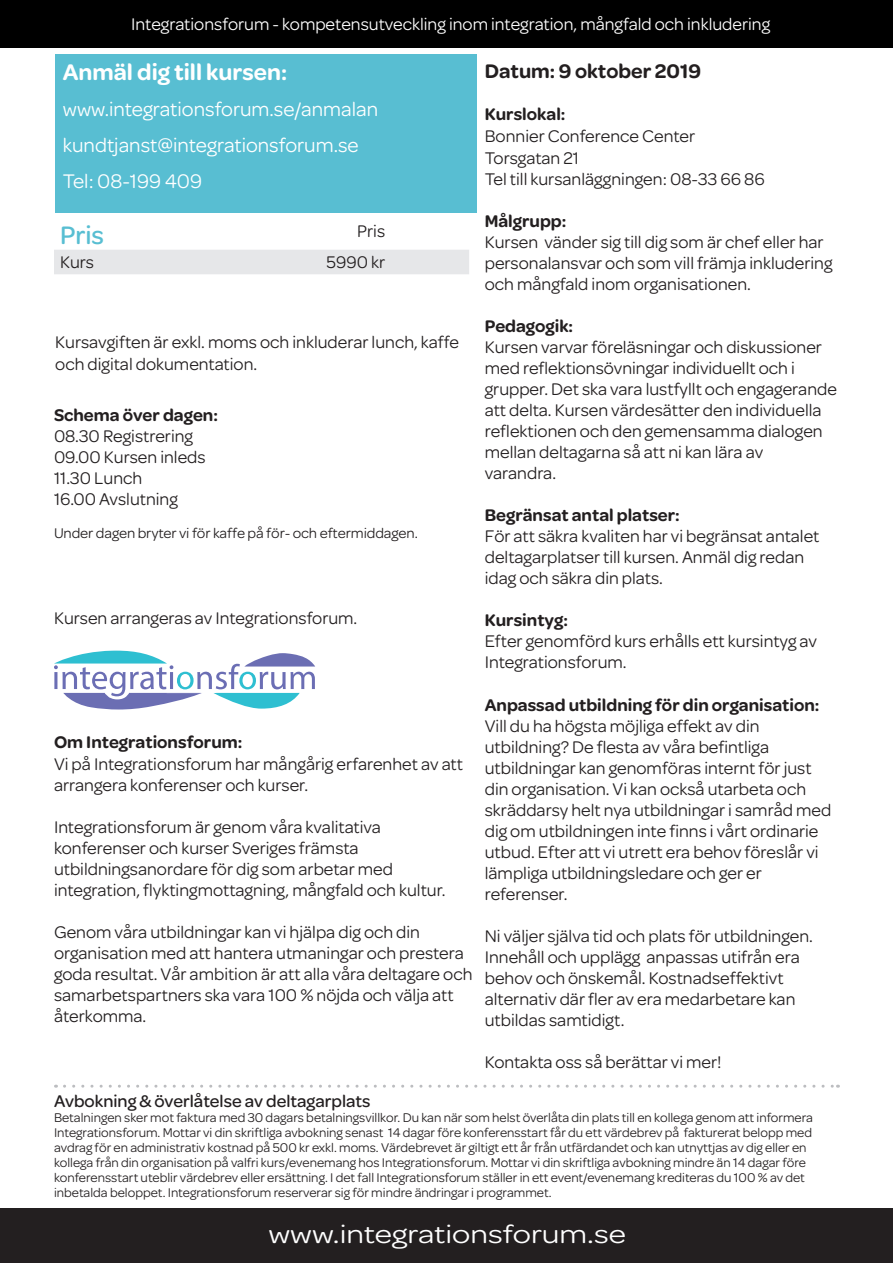
<style>
.page{position:relative;width:893px;height:1263px;background:#fff}
.page>*{position:absolute;margin:0;border:0;box-sizing:border-box;transform-origin:0 0}
.leipis{font:27px "Omnes";color:#fff;scale:1.2 1}
.t1{font:500 27px "Omnes";color:#58bed2}
.t2{font:600 24px "Omnes";color:#fff}
.t3{font:21px "Omnes";color:#fff}
.leipis-2{font:600 21px "Omnes";color:#231f20}
.leipis-3{font:18px/21px "Omnes";color:#231f20}
.leipis-4{font:600 18px "Omnes";color:#231f20}
.t4{font:18px "Omnes";color:#fff}
.t5{font:500 18px "Omnes";color:#231f20}
.leipis-5{font:15px "Omnes";color:#231f20}
.t6{font:13.5px/15px "Omnes";color:#231f20}
</style>
<div class="page">
<div style="left:0;top:1209px;width:893px;height:54px;background:#231f20"></div>
<div style="left:0;top:0;width:893px;height:48px;background:#000"></div>
<div style="left:55px;top:54px;width:422px;height:159px;background:#58bed2"></div>
<div style="left:54px;top:250px;width:415px;height:24px;background:#e6e7e9"></div>
<svg style="left:64px;top:1085px;width:774px;height:3px"></svg>
<svg style="left:54px;top:651px;width:261px;height:58px"></svg>
<p class="t4" style="left:131px;top:12px;width:640px">Integrationsforum - kompetensutveckling inom integration, mångfald och inkludering</p>
<p class="t2" style="left:63px;top:58px;width:226px">Anmäl dig till kursen:</p>
<p class="t3" style="left:63px;top:95px;width:317px">www.integrationsforum.se/anmalan</p>
<p class="t3" style="left:63px;top:131px;width:297px">kundtjanst@integrationsforum.se</p>
<p class="t3" style="left:63px;top:167px;width:141px">Tel: 08-199 409</p>
<p class="t1" style="left:60px;top:216px;width:46px">Pris</p>
<p class="leipis-3" style="left:357px;top:220px;width:29px">Pris</p>
<p class="leipis-3" style="left:60px;top:251px;width:36px">Kurs</p>
<p class="leipis-3" style="left:327px;top:251px;width:60px">5990 kr</p>
<p class="leipis-3" style="left:55px;top:330px;width:405px;line-height:21.6px">Kursavgiften är exkl. moms och inkluderar lunch, kaffe och digital dokumentation.</p>
<p class="leipis-4" style="left:54px;top:405px;width:165px">Schema över dagen:</p>
<p class="leipis-3" style="left:54px;top:425px;width:141px">08.30 Registrering</p>
<p class="leipis-3" style="left:54px;top:446px;width:153px">09.00 Kursen inleds</p>
<p class="leipis-3" style="left:54px;top:467px;width:90px">11.30 Lunch</p>
<p class="leipis-3" style="left:54px;top:488px;width:125px">16.00 Avslutning</p>
<p class="leipis-5" style="left:54px;top:523px;width:366px">Under dagen bryter vi för kaffe på för- och eftermiddagen.</p>
<p class="leipis-3" style="left:54px;top:607px;width:305px">Kursen arrangeras av Integrationsforum.</p>
<p class="leipis-4" style="left:54px;top:732px;width:190px">Om Integrationsforum:</p>
<p class="leipis-3" style="left:54px;top:752px;width:411px;line-height:21.6px">Vi på Integrationsforum har mångårig erfarenhet av att arrangera konferenser och kurser.</p>
<p class="leipis-3" style="left:54px;top:816px;width:328px">Integrationsforum är genom våra kvalitativa</p>
<p class="leipis-3" style="left:54px;top:837px;width:306px">konferenser och kurser Sveriges främsta</p>
<p class="leipis-3" style="left:54px;top:858px;width:341px">utbildningsanordare för dig som arbetar med</p>
<p class="leipis-3" style="left:54px;top:879px;width:393px">integration, flyktingmottagning, mångfald och kultur.</p>
<p class="leipis-3" style="left:54px;top:921px;width:368px">Genom våra utbildningar kan vi hjälpa dig och din</p>
<p class="leipis-3" style="left:54px;top:942px;width:420px">organisation med att hantera utmaningar och prestera goda resultat. Vår ambition är att alla våra deltagare och</p>
<p class="leipis-3" style="left:54px;top:984px;width:401px">samarbetspartners ska vara 100 % nöjda och välja att återkomma.</p>
<p class="leipis-2" style="left:485px;top:59px;width:218px">Datum: 9 oktober 2019</p>
<p class="leipis-4" style="left:485px;top:104px;width:82px">Kurslokal:</p>
<p class="leipis-3" style="left:485px;top:125px;width:212px">Bonnier Conference Center</p>
<p class="leipis-3" style="left:485px;top:146px;width:96px">Torsgatan 21</p>
<p class="leipis-3" style="left:485px;top:168px;width:281px">Tel till kursanläggningen: 08-33 66 86</p>
<p class="leipis-4" style="left:485px;top:211px;width:83px">Målgrupp:</p>
<p class="leipis-3" style="left:485px;top:231px;width:349px">Kursen vänder sig till dig som är chef eller har personalansvar och som vill främja inkludering och mångfald inom organisationen.</p>
<p class="leipis-4" style="left:485px;top:316px;width:90px">Pedagogik:</p>
<p class="leipis-3" style="left:485px;top:336px;width:339px">Kursen varvar föreläsningar och diskussioner med reflektionsövningar individuellt och i</p>
<p class="leipis-3" style="left:485px;top:378px;width:354px">grupper. Det ska vara lustfyllt och engagerande att delta. Kursen värdesätter den individuella reflektionen och den gemensamma dialogen mellan deltagarna så att ni kan lära av</p>
<p class="leipis-3" style="left:485px;top:462px;width:73px">varandra.</p>
<p class="leipis-4" style="left:485px;top:505px;width:197px">Begränsat antal platser:</p>
<p class="leipis-3" style="left:485px;top:525px;width:336px">För att säkra kvaliten har vi begränsat antalet</p>
<p class="leipis-3" style="left:485px;top:546px;width:321px">deltagarplatser till kursen. Anmäl dig redan idag och säkra din plats.</p>
<p class="leipis-4" style="left:485px;top:610px;width:85px">Kursintyg:</p>
<p class="leipis-3" style="left:485px;top:630px;width:334px">Efter genomförd kurs erhålls ett kursintyg av</p>
<p class="leipis-3" style="left:485px;top:651px;width:143px">Integrationsforum.</p>
<p class="leipis-4" style="left:485px;top:695px;width:336px">Anpassad utbildning för din organisation:</p>
<p class="leipis-3" style="left:485px;top:714px;width:276px">Vill du ha högsta möjliga effekt av din</p>
<p class="leipis-3" style="left:485px;top:735px;width:286px">utbildning? De flesta av våra befintliga</p>
<p class="leipis-3" style="left:485px;top:756px;width:348px">utbildningar kan genomföras internt för just din organisation. Vi kan också utarbeta och skräddarsy helt nya utbildningar i samråd med dig om utbildningen inte finns i vårt ordinarie utbud. Efter att vi utrett era behov föreslår vi lämpliga utbildningsledare och ger er</p>
<p class="leipis-3" style="left:485px;top:882px;width:84px">referenser.</p>
<p class="leipis-3" style="left:485px;top:924px;width:330px">Ni väljer själva tid och plats för utbildningen.</p>
<p class="leipis-3" style="left:485px;top:945px;width:316px">Innehåll och upplägg anpassas utifrån era</p>
<p class="leipis-3" style="left:485px;top:966px;width:300px">behov och önskemål. Kostnadseffektivt</p>
<p class="leipis-3" style="left:485px;top:987px;width:312px">alternativ där fler av era medarbetare kan</p>
<p class="leipis-3" style="left:485px;top:1008px;width:141px">utbildas samtidigt.</p>
<p class="leipis-3" style="left:485px;top:1050px;width:238px">Kontakta oss så berättar vi mer!</p>
<p class="t5" style="left:54px;top:1088px;width:318px">Avbokning &amp; överlåtelse av deltagarplats</p>
<p class="t6" style="left:54px;top:1109px;width:761px">Betalningen sker mot faktura med 30 dagars betalningsvillkor. Du kan när som helst överlåta din plats till en kollega genom att informera</p>
<p class="t6" style="left:54px;top:1124px;width:760px">Integrationsforum. Mottar vi din skriftliga avbokning senast 14 dagar före konferensstart får du ett värdebrev på fakturerat belopp med avdrag för en administrativ kostnad på 500 kr exkl. moms. Värdebrevet är giltigt ett år från utfärdandet och kan utnyttjas av dig eller en</p>
<p class="t6" style="left:54px;top:1154px;width:754px">kollega från din organisation på valfri kurs/evenemang hos Integrationsforum. Mottar vi din skriftliga avbokning mindre än 14 dagar före</p>
<p class="t6" style="left:54px;top:1169px;width:752px">konferensstart uteblir värdebrev eller ersättning. I det fall Integrationsforum ställer in ett event/evenemang krediteras du 100 % av det inbetalda beloppet. Integrationsforum reserverar sig för mindre ändringar i programmet.</p>
<p class="leipis" style="left:268px;top:1216px;width:299px">www.integrationsforum.se</p>
</div>
